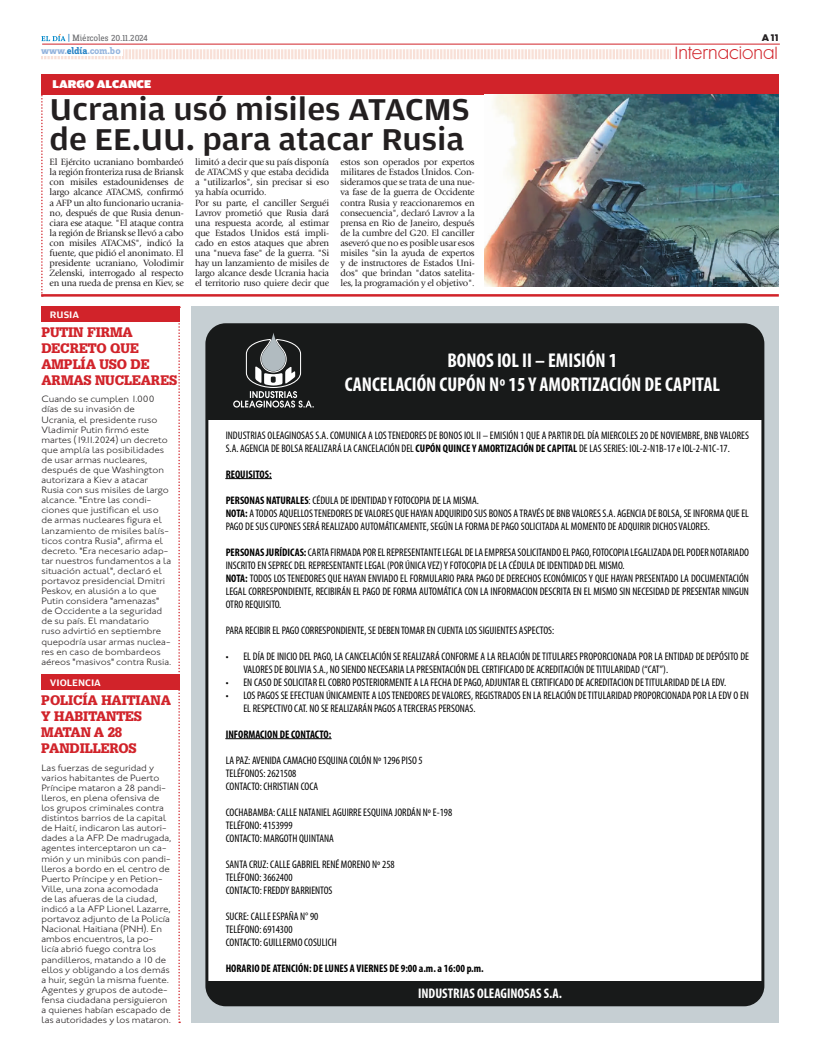
<style>
.page{position:relative;width:820px;height:1056px;background:#fff}
.page>*{position:absolute;margin:0;border:0;box-sizing:border-box;transform-origin:0 0}
.t1{font:500 32px/30.3px "Amplitude Wide";color:#231f20}
.t2{font:700 condensed 20px/24.4px "Myriad Pro";color:#fff;text-align:center}
.t3{font:16px "Cg Futura Maxi Lt";color:#d1232a}
.t4{font:700 condensed 14px "Myriad Pro";color:#fff}
.t5{font:900 13.5px/16px "Glypha";letter-spacing:-.01em;color:#d1232a}
.t6{font:900 12px "Amplitude Wide";color:#fff}
.t7{font:condensed 11px/13px "Myriad Pro";color:#000}
.t8{font:700 condensed 11px "Myriad Pro";color:#000}
.t9{font:700 10px "Zine Slab Dis";color:#95b5de}
.t10{font:500 10px "Amplitude Wide";color:#fff}
.t11{font:300 9.5px/10.1px "Johnston ITC";color:#231f20;scale:1.08 1}
.t12{font:9.5px/10.1px "Giovanni";letter-spacing:-.02em;color:#231f20;text-align:justify}
.t13{font:9.5px "Zine Slab Dis";color:#6c6d70}
.t14{font:900 9px "Antenna";color:#231f20}
.s1{color:#2783c5}
.s2{font-weight:700}
</style>
<div class="page">
<svg style="left:41px;top:49px;width:628px;height:10px"></svg>
<hr style="left:42px;top:44px;width:737px;height:1px;background:#d1232a">
<div style="left:41px;top:46px;width:82px;height:9px;background:#fff"></div>
<svg style="left:41px;top:34px;width:24px;height:7px"></svg>
<div style="left:191px;top:306px;width:587px;height:717px;background:#c6cfd3"></div>
<div style="left:207px;top:325px;width:555px;height:680px;background:#fff;border-radius:19px"></div>
<div style="left:207px;top:325px;width:555px;height:94px;background:#181a1a"></div>
<div style="left:207px;top:981px;width:555px;height:24px;background:#181a1a"></div>
<div style="left:205px;top:323px;width:559px;height:683px;border:3px solid #181a1a;border-radius:19px"></div>
<svg style="left:233px;top:323px;width:80px;height:85px"></svg>
<hr style="left:225px;top:478px;width:46px;height:1px;background:#000">
<hr style="left:225px;top:738px;width:106px;height:1px;background:#000">
<div style="left:41px;top:74px;width:737px;height:20px;background:#d1232a"></div>
<img style="left:484px;top:95px;width:294px;height:192px">
<hr style="left:41px;top:294px;width:737px;height:3px;background:#d1232a">
<svg style="left:41px;top:94px;width:2px;height:203px"></svg>
<div style="left:41px;top:306px;width:139px;height:16px;background:#d1232a"></div>
<div style="left:41px;top:675px;width:139px;height:15px;background:#d1232a"></div>
<svg style="left:178px;top:323px;width:2px;height:700px"></svg>
<p class="t13" style="left:68px;top:34px;width:82px"><span class="s1">|</span> Miércoles 20.11.2024</p>
<p class="t14" style="left:761px;top:32px;width:19px">A 11</p>
<p class="t9" style="left:41px;top:45px;width:81px">www.<span class="s1">eldía</span>.com.bo</p>
<h3 class="t3" style="left:674px;top:43px;width:105px">Internacional</h3>
<p class="t6" style="left:52px;top:78px;width:100px">LARGO ALCANCE</p>
<h1 class="t1" style="left:50px;top:94px;width:421px">Ucrania usó misiles ATACMS de EE.UU. para atacar Rusia</h1>
<p class="t12" style="left:50px;top:157px;width:135px">El Ejército ucraniano bombardeó la región fronteriza rusa de Briansk con misiles estadounidenses de largo alcance ATACMS, confirmó a AFP un alto funcionario ucrania&shy;no, después de que Rusia denun&shy;ciara ese ataque. "El ataque contra la región de Briansk se llevó a cabo con misiles ATACMS", indicó la fuente, que pidió el anonimato. El presidente ucraniano, Volodimir Zelenski, interrogado al respecto en una rueda de prensa en Kiev, se</p>
<p class="t12" style="left:195px;top:157px;width:135px;text-align:left">limitó a decir que su país disponía de ATACMS y que estaba decidida a "utilizarlos", sin precisar si eso ya había ocurrido.<br>Por su parte, el canciller Serguéi<br>Lavrov prometió que Rusia dará una respuesta acorde, al estimar que Estados Unidos está impli&shy;cado en estos ataques que abren una "nueva fase" de la guerra. "Si hay un lanzamiento de misiles de largo alcance desde Ucrania hacia el territorio ruso quiere decir que</p>
<p class="t12" style="left:340px;top:157px;width:135px">estos son operados por expertos militares de Estados Unidos. Con&shy;sideramos que se trata de una nue&shy;va fase de la guerra de Occidente contra Rusia y reaccionaremos en consecuencia", declaró Lavrov a la prensa en Rio de Janeiro, después de la cumbre del G20. El canciller aseveró que no es posible usar esos misiles "sin la ayuda de expertos y de instructores de Estados Uni&shy;dos" que brindan "datos satelita&shy;les, la programación y el objetivo".</p>
<p class="t10" style="left:50px;top:309px;width:31px">RUSIA</p>
<p class="t5" style="left:41px;top:324px;width:137px">PUTIN FIRMA<br>DECRETO QUE<br>AMPLÍA USO DE<br>ARMAS NUCLEARES</p>
<p class="t11" style="left:41px;top:394px;width:122px">Cuando se cumplen 1.000 días de su invasión de<br>Ucrania, el presidente ruso<br>Vladimir Putin firmó este martes (19.11.2024) un decreto que amplía las posibilidades de usar armas nucleares, después de que Washington autorizara a Kiev a atacar<br>Rusia con sus misiles de largo alcance. "Entre las condi&shy;ciones que justifican el uso de armas nucleares figura el lanzamiento de misiles balís&shy;ticos contra Rusia", afirma el decreto. "Era necesario adap&shy;tar nuestros fundamentos a la situación actual", declaró el portavoz presidencial Dmitri<br>Peskov, en alusión a lo que<br>Putin considera "amenazas" de Occidente a la seguridad de su país. El mandatario<br>ruso advirtió en septiembre quepodría usar armas nuclea&shy;res en caso de bombardeos aéreos "masivos" contra Rusia.</p>
<p class="t10" style="left:50px;top:678px;width:53px">VIOLENCIA</p>
<p class="t5" style="left:41px;top:692px;width:131px">POLICÍA HAITIANA<br>Y HABITANTES<br>MATAN A 28<br>PANDILLEROS</p>
<p class="t11" style="left:41px;top:762px;width:122px">Las fuerzas de seguridad y varios habitantes de Puerto<br>Príncipe mataron a 28 pandi&shy;lleros, en plena ofensiva de los grupos criminales contra distintos barrios de la capital de Haití, indicaron las autori&shy;dades a la AFP. De madrugada, agentes interceptaron un ca&shy;mión y un minibús con pandi&shy;lleros a bordo en el centro de<br>Puerto Príncipe y en Petion-<br>Ville, una zona acomodada de las afueras de la ciudad, indicó a la AFP Lionel Lazarre, portavoz adjunto de la Policía<br>Nacional Haitiana (PNH). En ambos encuentros, la po&shy;licía abrió fuego contra los pandilleros, matando a 10 de ellos y obligando a los demás a huir, según la misma fuente.<br>Agentes y grupos de autode&shy;fensa ciudadana persiguieron a quienes habían escapado de las autoridades y los mataron.</p>
<h2 class="t2" style="left:344px;top:348px;width:376px">BONOS IOL II – EMISIÓN 1<br>CANCELACIÓN CUPÓN Nº 15 Y AMORTIZACIÓN DE CAPITAL</h2>
<p class="t7" style="left:225px;top:428px;width:524px">INDUSTRIAS OLEAGINOSAS S.A. COMUNICA A LOS TENEDORES DE BONOS IOL II – EMISIÓN 1 QUE A PARTIR DEL DÍA MIERCOLES 20 DE NOVIEMBRE, BNB VALORES<br>S.A. AGENCIA DE BOLSA REALIZARÁ LA CANCELACIÓN DEL <span class="s2">CUPÓN QUINCE Y AMORTIZACIÓN DE CAPITAL</span> DE LAS SERIES: IOL-2-N1B-17 e IOL-2-N1C-17.</p>
<p class="t8" style="left:225px;top:467px;width:47px">REQUISITOS:</p>
<p class="t7" style="left:225px;top:493px;width:524px"><span class="s2">PERSONAS NATURALES</span>: CÉDULA DE IDENTIDAD Y FOTOCOPIA DE LA MISMA.<br><span class="s2">NOTA:</span> A TODOS AQUELLOS TENEDORES DE VALORES QUE HAYAN ADQUIRIDO SUS BONOS A TRAVÉS DE BNB VALORES S.A. AGENCIA DE BOLSA, SE INFORMA QUE EL<br>PAGO DE SUS CUPONES SERÁ REALIZADO AUTOMÁTICAMENTE, SEGÚN LA FORMA DE PAGO SOLICITADA AL MOMENTO DE ADQUIRIR DICHOS VALORES.</p>
<p class="t7" style="left:225px;top:545px;width:524px"><span class="s2">PERSONAS JURÍDICAS:</span> CARTA FIRMADA POR EL REPRESENTANTE LEGAL DE LA EMPRESA SOLICITANDO EL PAGO, FOTOCOPIA LEGALIZADA DEL PODER NOTARIADO INSCRITO EN SEPREC DEL REPRESENTANTE LEGAL (POR ÚNICA VEZ) Y FOTOCOPIA DE LA CÉDULA DE IDENTIDAD DEL MISMO.<br><span class="s2">NOTA:</span> TODOS LOS TENEDORES QUE HAYAN ENVIADO EL FORMULARIO PARA PAGO DE DERECHOS ECONÓMICOS Y QUE HAYAN PRESENTADO LA DOCUMENTACIÓN LEGAL CORRESPONDIENTE, RECIBIRÁN EL PAGO DE FORMA AUTOMÁTICA CON LA INFORMACION DESCRITA EN EL MISMO SIN NECESIDAD DE PRESENTAR NINGUN OTRO REQUISITO.</p>
<p class="t7" style="left:225px;top:623px;width:330px">PARA RECIBIR EL PAGO CORRESPONDIENTE, SE DEBEN TOMAR EN CUENTA LOS SIGUIENTES ASPECTOS:</p>
<p class="t7" style="left:243px;top:649px;width:507px;text-indent:-18px">• EL DÍA DE INICIO DEL PAGO, LA CANCELACIÓN SE REALIZARÁ CONFORME A LA RELACIÓN DE TITULARES PROPORCIONADA POR LA ENTIDAD DE DEPÓSITO DE<br>VALORES DE BOLIVIA S.A., NO SIENDO NECESARIA LA PRESENTACIÓN DEL CERTIFICADO DE ACREDITACIÓN DE TITULARIDAD (“CAT”).</p>
<p class="t7" style="left:225px;top:675px;width:502px">• EN CASO DE SOLICITAR EL COBRO POSTERIORMENTE A LA FECHA DE PAGO, ADJUNTAR EL CERTIFICADO DE ACREDITACION DE TITULARIDAD DE LA EDV.</p>
<p class="t7" style="left:243px;top:688px;width:507px;text-indent:-18px">• LOS PAGOS SE EFECTUAN ÚNICAMENTE A LOS TENEDORES DE VALORES, REGISTRADOS EN LA RELACIÓN DE TITULARIDAD PROPORCIONADA POR LA EDV O EN<br>EL RESPECTIVO CAT. NO SE REALIZARÁN PAGOS A TERCERAS PERSONAS.</p>
<p class="t8" style="left:225px;top:727px;width:107px">INFORMACION DE CONTACTO:</p>
<p class="t7" style="left:225px;top:753px;width:198px">LA PAZ: AVENIDA CAMACHO ESQUINA COLÓN Nº 1296 PISO 5<br>TELÉFONOS: 2621508<br>CONTACTO: CHRISTIAN COCA</p>
<p class="t7" style="left:225px;top:805px;width:228px">COCHABAMBA: CALLE NATANIEL AGUIRRE ESQUINA JORDÁN Nº E-198<br>TELÉFONO: 4153999<br>CONTACTO: MARGOTH QUINTANA</p>
<p class="t7" style="left:225px;top:857px;width:170px">SANTA CRUZ: CALLE GABRIEL RENÉ MORENO Nº 258<br>TELÉFONO: 3662400<br>CONTACTO: FREDDY BARRIENTOS</p>
<p class="t7" style="left:225px;top:909px;width:113px">SUCRE: CALLE ESPAÑA N° 90<br>TELÉFONO: 6914300<br>CONTACTO: GUILLERMO COSULICH</p>
<p class="t8" style="left:225px;top:961px;width:259px">HORARIO DE ATENCIÓN: DE LUNES A VIERNES DE 9:00 a.m. a 16:00 p.m.</p>
<p class="t4" style="left:418px;top:984px;width:145px">INDUSTRIAS OLEAGINOSAS S.A.</p>
</div>
